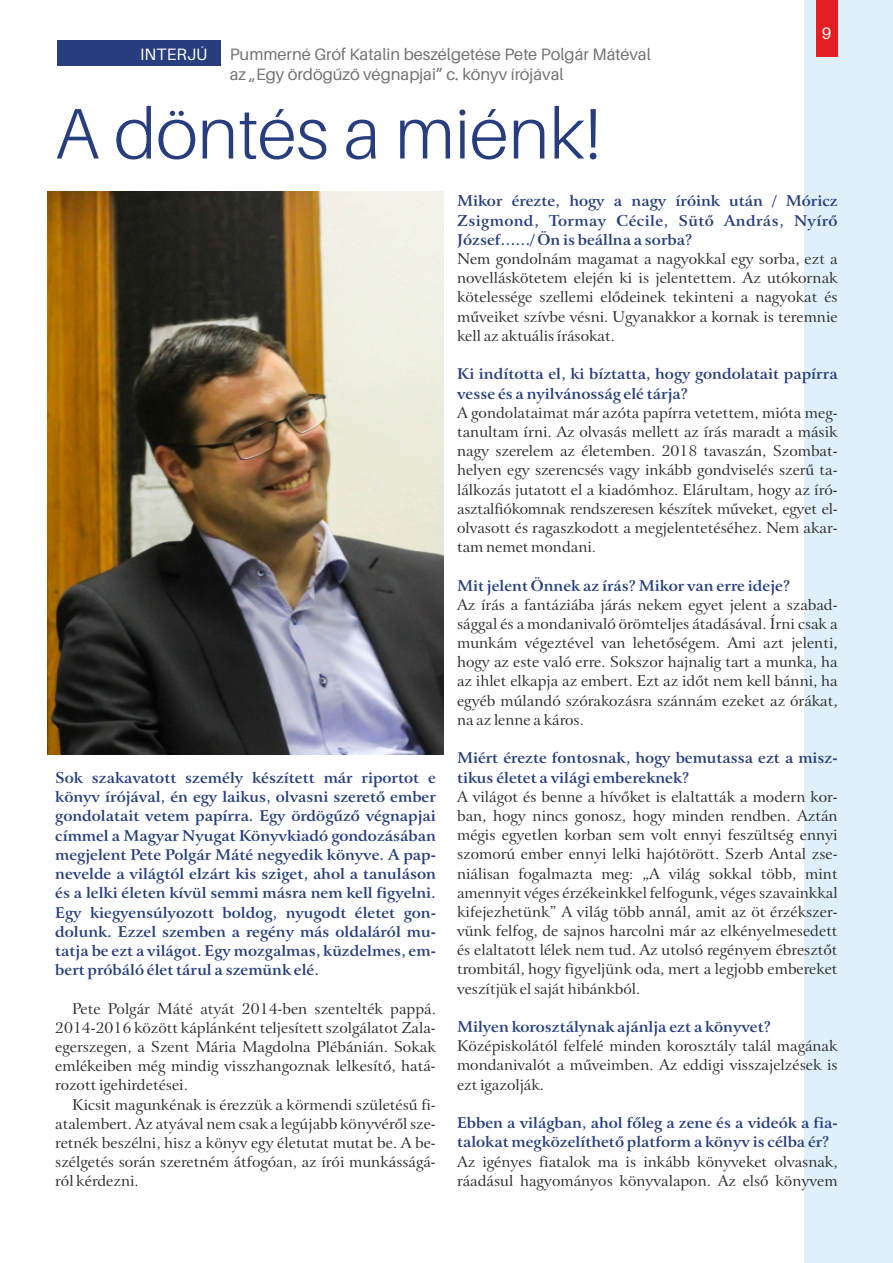
<style>
.page{position:relative;width:893px;height:1263px;background:#fff}
.page>*{position:absolute;margin:0;border:0;box-sizing:border-box;transform-origin:0 0}
.t1{font:300 71.55px "Aileron";color:#273d7d}
.t2{font:16.5px/19.8px "Aileron";color:#727271}
.t3{font:16.5px "Aileron";letter-spacing:.01em;color:#fefefe}
.t4{font:15px/19.2px "H Bitstream Arrus BT";color:#2b2a29;text-align:justify}
.t5{font:15px/19.2px "H Bitstream Arrus BT Bold";color:#273d7d}
</style>
<div class="page">
<div style="left:804px;top:0;width:89px;height:1263px;background:#dff0fb"></div>
<div style="left:816px;top:0;width:21px;height:57px;background:#e31e24"></div>
<div style="left:57px;top:41px;width:164px;height:25px;background:#273d7d"></div>
<img style="left:47px;top:192px;width:397px;height:563px">
<p class="t3" style="left:140px;top:47px;width:69px">INTERJÚ</p>
<p class="t2" style="left:230px;top:46px;width:423px">Pummerné Gróf Katalin beszélgetése Pete Polgár Mátéval az „Egy ördögűző végnapjai” c. könyv írójával</p>
<h1 class="t1" style="left:54px;top:103px;width:548px">A döntés a miénk!</h1>
<p class="t3" style="left:822px;top:26px;width:11px">9</p>
<p class="t5" style="left:55px;top:769px;width:382px;text-align:justify">Sok szakavatott személy készített már riportot e könyv írójával, én egy laikus, olvasni szerető ember gondolatait vetem papírra. Egy ördögűző végnapjai címmel a Magyar Nyugat Könyvkiadó gondozásában megjelent Pete Polgár Máté negyedik könyve. A pap&shy;nevelde a világtól elzárt kis sziget, ahol a tanuláson és a lelki életen kívül semmi másra nem kell figyelni.<br>Egy kiegyensúlyozott boldog, nyugodt életet gon&shy;dolunk. Ezzel szemben a regény más oldaláról mu&shy;tatja be ezt a világot. Egy mozgalmas, küzdelmes, em&shy;bert próbáló élet tárul a szemünk elé.</p>
<p class="t4" style="left:55px;top:1000px;width:382px;text-indent:17px">Pete Polgár Máté atyát 2014-ben szentelték pappá.<br>2014-2016 között káplánként teljesített szolgálatot Zala&shy;egerszegen, a Szent Mária Magdolna Plébánián. Sokak emlékeiben még mindig visszhangoznak lelkesítő, hatá&shy;rozott igehirdetései.</p>
<p class="t4" style="left:55px;top:1096px;width:382px;text-indent:17px">Kicsit magunkénak is érezzük a körmendi születésű fi&shy;atalembert. Az atyával nem csak a legújabb könyvéről sze&shy;retnék beszélni, hisz a könyv egy életutat mutat be. A be&shy;szélgetés során szeretném átfogóan, az írói munkásságá&shy;ról kérdezni.</p>
<p class="t5" style="left:457px;top:193px;width:382px;text-align:justify">Mikor érezte, hogy a nagy íróink után / Móricz Zsigmond, Tormay Cécile, Sütő András, Nyírő József……/ Ön is beállna a sorba?</p>
<p class="t4" style="left:457px;top:251px;width:382px">Nem gondolnám magamat a nagyokkal egy sorba, ezt a novelláskötetem elején ki is jelentettem. Az utókornak kötelessége szellemi elődeinek tekinteni a nagyokat és műveiket szívbe vésni. Ugyanakkor a kornak is teremnie kell az aktuális írásokat.</p>
<p class="t5" style="left:457px;top:366px;width:382px">Ki indította el, ki bíztatta, hogy gondolatait papírra vesse és a nyilvánosság elé tárja?</p>
<p class="t4" style="left:457px;top:404px;width:382px">A gondolataimat már azóta papírra vetettem, mióta meg&shy;tanultam írni. Az olvasás mellett az írás maradt a másik nagy szerelem az életemben. 2018 tavaszán, Szombat&shy;helyen egy szerencsés vagy inkább gondviselés szerű ta&shy;lálkozás jutatott el a kiadómhoz. Elárultam, hogy az író&shy;asztalfiókomnak rendszeresen készítek műveket, egyet el&shy;olvasott és ragaszkodott a megjelentetéséhez. Nem akar&shy;tam nemet mondani.</p>
<p class="t5" style="left:457px;top:577px;width:335px">Mit jelent Önnek az írás? Mikor van erre ideje?</p>
<p class="t4" style="left:457px;top:596px;width:382px">Az írás a fantáziába járás nekem egyet jelent a szabad&shy;sággal és a mondanivaló örömteljes átadásával. Írni csak a munkám végeztével van lehetőségem. Ami azt jelenti, hogy az este való erre. Sokszor hajnalig tart a munka, ha az ihlet elkapja az embert. Ezt az időt nem kell bánni, ha egyéb múlandó szórakozásra szánnám ezeket az órákat, na az lenne a káros.</p>
<p class="t5" style="left:457px;top:750px;width:382px">Miért érezte fontosnak, hogy bemutassa ezt a misz&shy;tikus életet a világi embereknek?</p>
<p class="t4" style="left:457px;top:788px;width:382px">A világot és benne a hívőket is elaltatták a modern kor&shy;ban, hogy nincs gonosz, hogy minden rendben. Aztán mégis egyetlen korban sem volt ennyi feszültség ennyi szomorú ember ennyi lelki hajótörött. Szerb Antal zse&shy;niálisan fogalmazta meg: „A világ sokkal több, mint amennyit véges érzékeinkkel felfogunk, véges szavainkkal kifejezhetünk” A világ több annál, amit az öt érzékszer&shy;vünk felfog, de sajnos harcolni már az elkényelmesedett és elaltatott lélek nem tud. Az utolsó regényem ébresztőt trombitál, hogy figyeljünk oda, mert a legjobb embereket veszítjük el saját hibánkból.</p>
<p class="t5" style="left:457px;top:1018px;width:315px">Milyen korosztálynak ajánlja ezt a könyvet?</p>
<p class="t4" style="left:457px;top:1038px;width:382px">Középiskolától felfelé minden korosztály talál magának mondanivalót a műveimben. Az eddigi visszajelzések is ezt igazolják.</p>
<p class="t5" style="left:457px;top:1114px;width:382px">Ebben a világban, ahol főleg a zene és a videók a fia&shy;talokat megközelíthető platform a könyv is célba ér?</p>
<p class="t4" style="left:457px;top:1153px;width:382px">Az igényes fiatalok ma is inkább könyveket olvasnak, ráadásul hagyományos könyvalapon. Az első könyvem</p>
</div>
